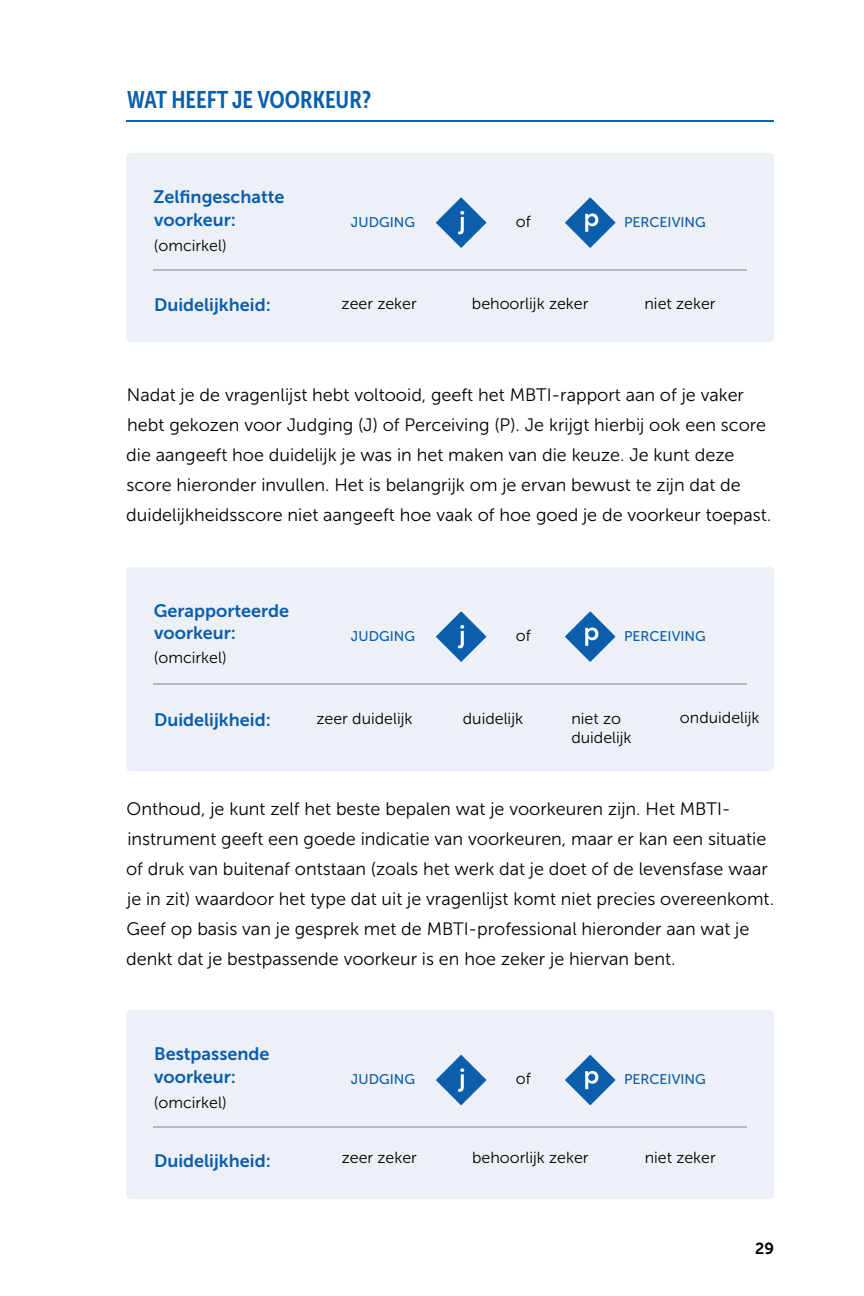
<style>
.page{position:relative;width:864px;height:1296px;background:#fff}
.page>*{position:absolute;margin:0;border:0;box-sizing:border-box;transform-origin:0 0}
.t1{font:24px "Museo Sans Cond 700";color:#0a5eab}
.t2{font:18px/30px "Museo Sans 300";color:#000}
.t3{font:18px/24px "Museo Sans 700";color:#0a5eab}
.t4{font:16px "Museo Sans 300";color:#000}
.t5{font:16px "Museo Sans 700";color:#000}
.t6{font:14px "Museo Sans 500";color:#0a5eab}
</style>
<div class="page">
<div style="left:126px;top:153px;width:648px;height:189px;background:#edf0f6;border-radius:4px"></div>
<div style="left:126px;top:567px;width:648px;height:204px;background:#edf0f6;border-radius:4px"></div>
<div style="left:126px;top:1010px;width:648px;height:189px;background:#edf0f6;border-radius:4px"></div>
<svg style="left:436px;top:198px;width:50px;height:50px"></svg>
<svg style="left:565px;top:198px;width:50px;height:50px"></svg>
<svg style="left:436px;top:612px;width:50px;height:50px"></svg>
<svg style="left:565px;top:612px;width:50px;height:50px"></svg>
<svg style="left:436px;top:1055px;width:50px;height:50px"></svg>
<svg style="left:565px;top:1055px;width:50px;height:50px"></svg>
<hr style="left:126px;top:120px;width:648px;height:2px;background:#0a5eab">
<hr style="left:153px;top:684px;width:594px;height:1px;background:#808285">
<hr style="left:153px;top:270px;width:594px;height:1px;background:#808285">
<hr style="left:153px;top:1126px;width:594px;height:2px;background:#808285">
<h1 class="t1" style="left:127px;top:86px;width:246px">WAT HEEFT JE VOORKEUR?</h1>
<p class="t3" style="left:154px;top:184px;width:133px">Zelfingeschatte voorkeur:</p>
<p class="t4" style="left:154px;top:236px;width:74px">(omcirkel)</p>
<p class="t6" style="left:351px;top:215px;width:66px">JUDGING</p>
<p class="t4" style="left:516px;top:213px;width:17px">of</p>
<p class="t6" style="left:624px;top:215px;width:83px">PERCEIVING</p>
<p class="t3" style="left:154px;top:292px;width:118px">Duidelijkheid:</p>
<p class="t4" style="left:342px;top:295px;width:77px">zeer zeker</p>
<p class="t4" style="left:472px;top:295px;width:118px">behoorlijk zeker</p>
<p class="t4" style="left:644px;top:295px;width:73px">niet zeker</p>
<p class="t2" style="left:126px;top:379px;width:647px">Nadat je de vragenlijst hebt voltooid, geeft het MBTI-rapport aan of je vaker hebt gekozen voor Judging (J) of Perceiving (P). Je krijgt hierbij ook een score die aangeeft hoe duidelijk je was in het maken van die keuze. Je kunt deze score hieronder invullen. Het is belangrijk om je ervan bewust te zijn dat de duidelijkheidsscore niet aangeeft hoe vaak of hoe goed je de voorkeur toepast.</p>
<p class="t3" style="left:154px;top:599px;width:137px;line-height:22px">Gerapporteerde voorkeur:</p>
<p class="t4" style="left:154px;top:648px;width:74px">(omcirkel)</p>
<p class="t3" style="left:154px;top:708px;width:118px">Duidelijkheid:</p>
<p class="t6" style="left:351px;top:629px;width:66px">JUDGING</p>
<p class="t4" style="left:516px;top:627px;width:17px">of</p>
<p class="t6" style="left:624px;top:629px;width:83px">PERCEIVING</p>
<p class="t4" style="left:317px;top:710px;width:97px">zeer duidelijk</p>
<p class="t4" style="left:463px;top:710px;width:62px">duidelijk</p>
<p class="t4" style="left:571px;top:710px;width:51px">niet zo</p>
<p class="t4" style="left:680px;top:709px;width:81px">onduidelijk</p>
<p class="t4" style="left:571px;top:729px;width:62px">duidelijk</p>
<p class="t2" style="left:126px;top:793px;width:650px">Onthoud, je kunt zelf het beste bepalen wat je voorkeuren zijn. Het MBTI&shy;instrument geeft een goede indicatie van voorkeuren, maar er kan een situatie of druk van buitenaf ontstaan (zoals het werk dat je doet of de levensfase waar je in zit) waardoor het type dat uit je vragenlijst komt niet precies overeenkomt.<br>Geef op basis van je gesprek met de MBTI-professional hieronder aan wat je denkt dat je bestpassende voorkeur is en hoe zeker je hiervan bent.</p>
<p class="t3" style="left:154px;top:1041px;width:117px">Bestpassende voorkeur:</p>
<p class="t4" style="left:154px;top:1093px;width:74px">(omcirkel)</p>
<p class="t3" style="left:154px;top:1149px;width:118px">Duidelijkheid:</p>
<p class="t6" style="left:351px;top:1072px;width:66px">JUDGING</p>
<p class="t4" style="left:516px;top:1070px;width:17px">of</p>
<p class="t6" style="left:624px;top:1072px;width:83px">PERCEIVING</p>
<p class="t4" style="left:342px;top:1149px;width:77px">zeer zeker</p>
<p class="t4" style="left:472px;top:1149px;width:118px">behoorlijk zeker</p>
<p class="t4" style="left:645px;top:1149px;width:73px">niet zeker</p>
<p class="t5" style="left:755px;top:1240px;width:20px">29</p>
</div>
